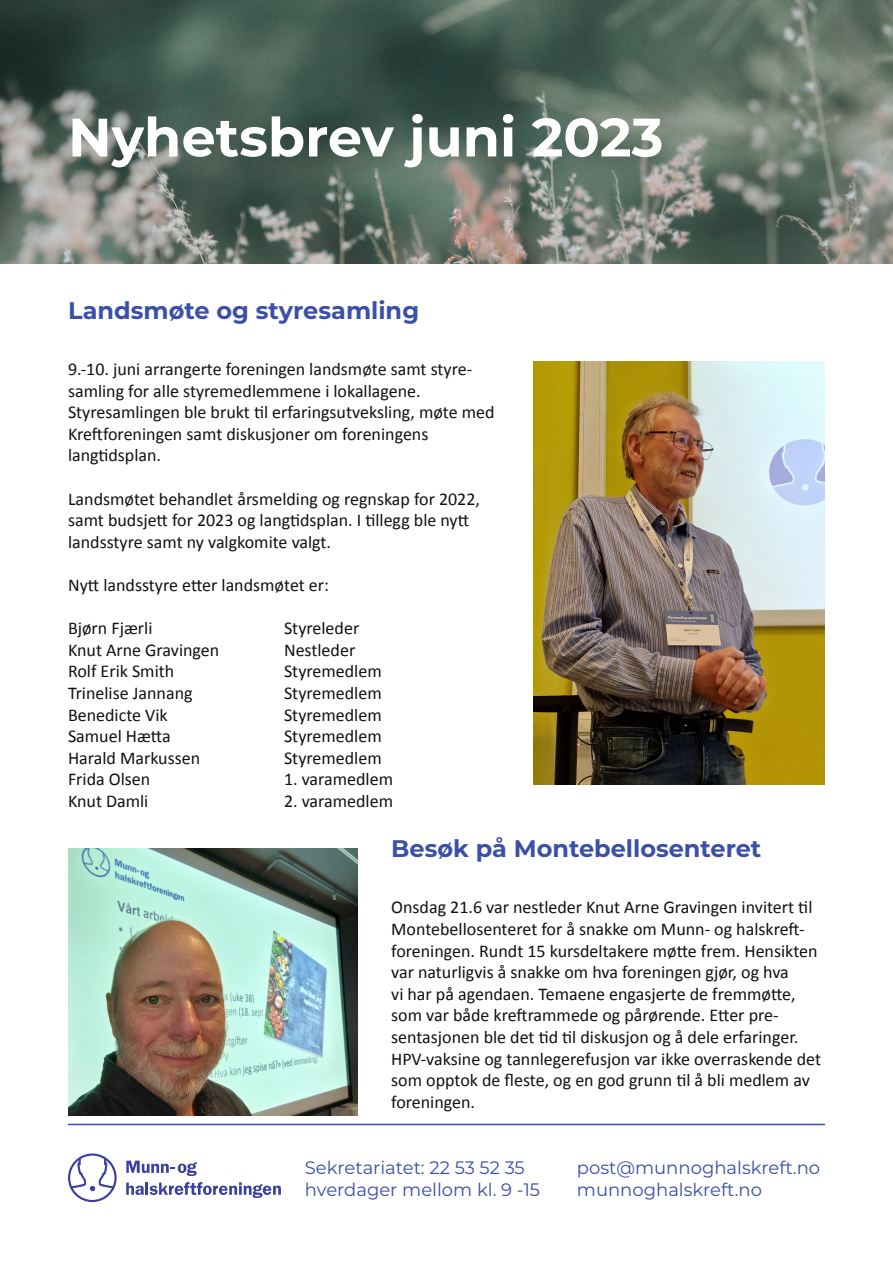
<style>
.page{position:relative;width:893px;height:1263px;background:#fff}
.page>*{position:absolute;margin:0;border:0;box-sizing:border-box;transform-origin:0 0}
.t1{font:700 54px "Montserrat";color:#fff}
.titel_ny_tekst{font:700 24px "Montserrat";color:#3a4fa7}
.t2{font:18px/21.6px "Calibri";color:#11110f}
.t3{font:18px "Montserrat";color:#3a4fa7}
</style>
<div class="page">
<img style="left:0;top:0;width:893px;height:264px">
<hr style="left:68px;top:1124px;width:757px;height:1px;background:#3a4fa7">
<svg style="left:70px;top:1156px;width:44px;height:35px"></svg>
<div style="left:68px;top:1153px;width:49px;height:49px;border:2px solid #3a40a0;border-radius:50%"></div>
<svg style="left:126px;top:1161px;width:71px;height:15px"></svg>
<svg style="left:126px;top:1182px;width:155px;height:16px"></svg>
<img style="left:68px;top:849px;width:289px;height:267px">
<img style="left:534px;top:361px;width:291px;height:423px">
<p class="t1" style="left:68px;top:98px;width:597px">Nyhetsbrev juni 2023</p>
<p class="titel_ny_tekst" style="left:68px;top:293px;width:353px">Landsmøte og styresamling</p>
<p class="t2" style="left:68px;top:358px;width:406px">9.-10. juni arrangerte foreningen landsmøte samt styre&shy;samling for alle styremedlemmene i lokallagene.</p>
<p class="t2" style="left:68px;top:401px;width:428px">Styresamlingen ble brukt til erfaringsutveksling, møte med<br>Kreftforeningen samt diskusjoner om foreningens langtidsplan.</p>
<p class="t2" style="left:68px;top:487px;width:413px">Landsmøtet behandlet årsmelding og regnskap for 2022, samt budsjett for 2023 og langtidsplan. I tillegg ble nytt landsstyre samt ny valgkomite valgt.</p>
<p class="t2" style="left:68px;top:574px;width:262px">Nytt landsstyre etter landsmøtet er:</p>
<p class="t2" style="left:68px;top:617px;width:86px">Bjørn Fjærli</p>
<p class="t2" style="left:284px;top:617px;width:77px">Styreleder</p>
<p class="t2" style="left:68px;top:638px;width:153px">Knut Arne Gravingen</p>
<p class="t2" style="left:284px;top:638px;width:73px">Nestleder</p>
<p class="t2" style="left:68px;top:660px;width:108px">Rolf Erik Smith</p>
<p class="t2" style="left:284px;top:660px;width:99px">Styremedlem</p>
<p class="t2" style="left:68px;top:682px;width:126px">Trinelise Jannang</p>
<p class="t2" style="left:284px;top:682px;width:99px">Styremedlem</p>
<p class="t2" style="left:68px;top:703px;width:101px">Benedicte Vik</p>
<p class="t2" style="left:284px;top:703px;width:99px">Styremedlem</p>
<p class="t2" style="left:68px;top:725px;width:104px">Samuel Hætta</p>
<p class="t2" style="left:284px;top:725px;width:99px">Styremedlem</p>
<p class="t2" style="left:68px;top:746px;width:134px">Harald Markussen</p>
<p class="t2" style="left:284px;top:746px;width:99px">Styremedlem</p>
<p class="t2" style="left:68px;top:768px;width:84px">Frida Olsen</p>
<p class="t2" style="left:284px;top:768px;width:111px">1. varamedlem</p>
<p class="t2" style="left:68px;top:790px;width:82px">Knut Damli</p>
<p class="t2" style="left:284px;top:790px;width:111px">2. varamedlem</p>
<p class="titel_ny_tekst" style="left:391px;top:832px;width:372px">Besøk på Montebellosenteret</p>
<p class="t2" style="left:391px;top:896px;width:431px">Onsdag 21.6 var nestleder Knut Arne Gravingen invitert til Montebellosenteret for å snakke om Munn- og halskreft&shy;foreningen. Rundt 15 kursdeltakere møtte frem. Hensikten var naturligvis å snakke om hva foreningen gjør, og hva<br>vi har på agendaen. Temaene engasjerte de fremmøtte, som var både kreftrammede og pårørende. Etter pre&shy;sentasjonen ble det tid til diskusjon og å dele erfaringer.<br>HPV-vaksine og tannlegerefusjon var ikke overraskende det som opptok de fleste, og en god grunn til å bli medlem av foreningen.</p>
<p class="t3" style="left:305px;top:1155px;width:221px">Sekretariatet: 22 53 52 35</p>
<p class="t3" style="left:305px;top:1177px;width:237px">hverdager mellom kl. 9 -15</p>
<p class="t3" style="left:577px;top:1155px;width:245px">post@munnoghalskreft.no</p>
<p class="t3" style="left:577px;top:1177px;width:187px">munnoghalskreft.no</p>
</div>
